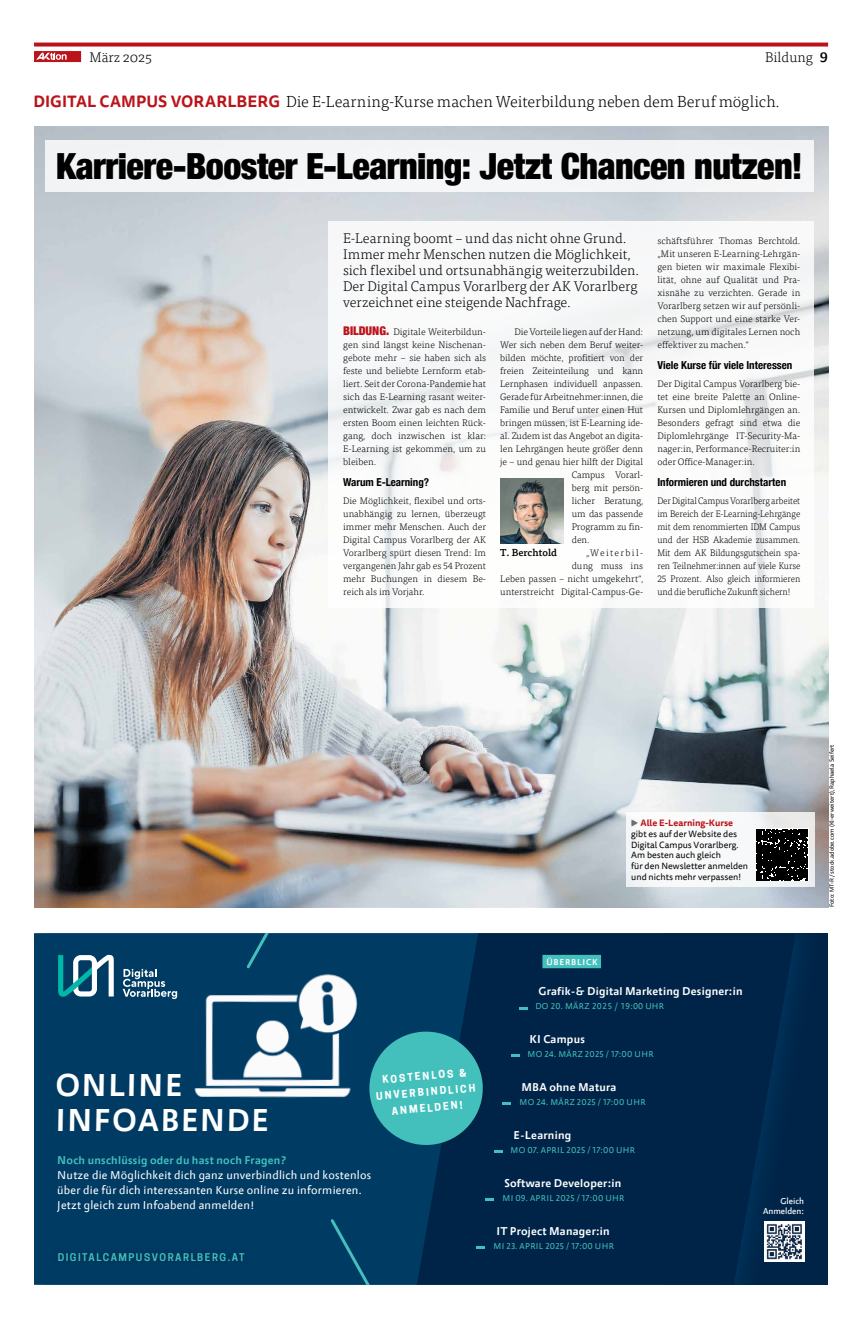
<style>
.page{position:relative;width:865px;height:1333px;background:#fff}
.page>*{position:absolute;margin:0;border:0;box-sizing:border-box;transform-origin:0 0}
.t1{font:900 condensed 36px "Helvetica Neue";letter-spacing:-.015em;color:#000}
.t2{font:600 33.5px/35px "abc Allegra";letter-spacing:.04em;color:#fff}
.t3{font:300 16px "Tisa Pro";color:#000}
.t4{font:300 14px/16px "Tisa Pro";color:#000}
.t5{font:12px/15px "abc Allegra";letter-spacing:.02em;color:#fff}
.t6{font:600 12px "abc Allegra";letter-spacing:.02em;color:#fff}
.t7{font:600 12px "abc Allegra";letter-spacing:.02em;color:#43c0bb}
.t8{font:700 condensed 11px "Helvetica Neue";color:#000}
.t9{font:700 10px/16px "Cooper Hewitt";color:#fff;text-align:center}
.t10{font:600 10px "Cooper Hewitt";letter-spacing:.15em;color:#43c0bb}
.t11{font:500 10px "Tisa Pro";color:#000}
.t12{font:300 9.5px/13px "Tisa Pro";letter-spacing:-.01em;color:#000;text-align:justify}
.t13{font:300 9.5px/13px "Tisa Pro";letter-spacing:-.01em;color:#000;text-align:justify;scale:.94 1}
.t14{font:300 9.5px "Tisa Pro";letter-spacing:.14em;color:#000}
.t15{font:300 9.5px "Tisa Pro";letter-spacing:.01em;color:#000}
.t16{font:9px "abc Allegra";letter-spacing:.04em;color:#43c0bb}
.t17{font:9px/10.8px "Tisa Sans Pro";color:#000}
.t18{font:500 9px/10px "abc Allegra";color:#fff;text-align:right}
.t19{font:600 9px "abc Allegra";letter-spacing:.09em;color:#fff}
.t20{font:6px "Tisa Sans Pro";color:#000}
.s1{font-weight:500}
.s2{font-family:"Tisa Sans Pro";font-weight:700;color:#ba141a}
.s3{font-family:"Helvetica Neue";font-weight:900;font-stretch:condensed;font-size:12px;color:#ba141a}
.s4{font-weight:700;font-size:12px;color:#6d6e71}
.s5{font-weight:700;color:#ba141a}
</style>
<div class="page">
<div style="left:34px;top:51px;width:47px;height:11px;background:#ba141a"></div>
<svg style="left:36px;top:53px;width:31px;height:7px"></svg>
<svg style="left:34px;top:43px;width:794px;height:4px;background:#c12e34"></svg>
<div style="left:34px;top:933px;width:791px;height:351px;background:#002448"></div>
<div style="left:34px;top:933px;width:383px;height:351px;background:#003b64"></div>
<svg style="left:58px;top:954px;width:56px;height:42px;background:#528ea1"></svg>
<svg style="left:123px;top:968px;width:54px;height:31px;background:#46708e"></svg>
<div style="left:52px;top:1246px;width:198px;height:21px;background:#003860"></div>
<div style="left:328px;top:1216px;width:72px;height:68px;background:#003b64"></div>
<img style="left:795px;top:1221px;width:9px;height:40px">
<img style="left:183px;top:968px;width:194px;height:143px">
<svg style="left:244px;top:933px;width:72px;height:37px;background:#034168"></svg>
<svg style="left:417px;top:933px;width:378px;height:351px"></svg>
<div style="left:542px;top:954px;width:59px;height:14px;background:#43c0bb"></div>
<svg style="left:367px;top:1029px;width:118px;height:118px;background:#30989f"></svg>
<svg style="left:519px;top:1007px;width:8px;height:2px"></svg>
<svg style="left:511px;top:1054px;width:8px;height:2px"></svg>
<svg style="left:502px;top:1102px;width:9px;height:2px"></svg>
<svg style="left:494px;top:1150px;width:8px;height:2px"></svg>
<svg style="left:485px;top:1198px;width:9px;height:2px"></svg>
<svg style="left:476px;top:1245px;width:9px;height:3px"></svg>
<img style="left:34px;top:127px;width:794px;height:780px">
<div style="left:45px;top:140px;width:769px;height:52px;background:#f3f4f6"></div>
<div style="left:328px;top:221px;width:486px;height:387px;background:#fff"></div>
<img style="left:501px;top:478px;width:62px;height:66px">
<div style="left:625px;top:811px;width:189px;height:75px;background:linear-gradient(to right,#fcfdfe,#ececed)"></div>
<svg style="left:756px;top:828px;width:52px;height:53px"></svg>
<svg style="left:756px;top:829px;width:51px;height:51px;background:#141414"></svg>
<h3 class="t4" style="left:89px;top:48px;width:64px">März 2025</h3>
<h3 class="t4" style="left:765px;top:48px;width:64px">Bildung <span class="s1">9</span></h3>
<h3 class="t3" style="left:33px;top:90px;width:748px"><span class="s2">DIGITAL CAMPUS VORARLBERG</span> Die E-Learning-Kurse machen Weiterbildung neben dem Beruf möglich.</h3>
<h1 class="t1" style="left:56px;top:136px;width:748px">Karriere-Booster E-Learning: Jetzt Chancen nutzen!</h1>
<h3 class="t4" style="left:343px;top:230px;width:297px">E-Learning boomt – und das nicht ohne Grund.<br>Immer mehr Menschen nutzen die Möglichkeit, sich flexibel und ortsunabhängig weiterzubilden.<br>Der Digital Campus Vorarlberg der AK Vorarlberg verzeichnet eine steigende Nachfrage.</h3>
<p class="t12" style="left:343px;top:325px;width:144px"><span class="s3">BILDUNG.</span> Digitale Weiterbildun&shy;gen sind längst keine Nischenan&shy;gebote mehr – sie haben sich als feste und beliebte Lernform etab&shy;liert. Seit der Corona-Pandemie hat sich das E-Learning rasant weiter&shy;entwickelt. Zwar gab es nach dem ersten Boom einen leichten Rück&shy;gang, doch inzwischen ist klar:<br>E-Learning ist gekommen, um zu bleiben.</p>
<p class="t8" style="left:343px;top:472px;width:87px">Warum E-Learning?</p>
<p class="t12" style="left:343px;top:494px;width:144px">Die Möglichkeit, flexibel und orts&shy;unabhängig zu lernen, überzeugt immer mehr Menschen. Auch der Digital Campus Vorarlberg der AK Vorarlberg spürt diesen Trend: Im vergangenen Jahr gab es 54 Prozent mehr Buchungen in diesem Be&shy;reich als im Vorjahr.</p>
<p class="t12" style="left:514px;top:325px;width:130px">Die Vorteile liegen auf der Hand:</p>
<p class="t12" style="left:500px;top:338px;width:144px">Wer sich neben dem Beruf weiter-</p>
<p class="t12" style="left:500px;top:351px;width:144px">bilden möchte, profitiert von der</p>
<p class="t12" style="left:500px;top:364px;width:144px">freien Zeiteinteilung und kann</p>
<p class="t12" style="left:500px;top:377px;width:144px">Lernphasen individuell anpassen.</p>
<p class="t12" style="left:500px;top:390px;width:144px">Gerade für Arbeitnehmer:innen, die</p>
<p class="t12" style="left:500px;top:403px;width:144px">Familie und Beruf unter einen Hut</p>
<p class="t12" style="left:500px;top:416px;width:144px">bringen müssen, ist E-Learning ide-</p>
<p class="t12" style="left:500px;top:429px;width:144px">al. Zudem ist das Angebot an digita-</p>
<p class="t12" style="left:500px;top:442px;width:144px">len Lehrgängen heute größer denn</p>
<p class="t12" style="left:500px;top:455px;width:144px">je – und genau hier hilft der Digital</p>
<p class="t12" style="left:572px;top:468px;width:73px">Campus Vorarl-</p>
<p class="t12" style="left:572px;top:481px;width:73px">berg mit persön-</p>
<p class="t12" style="left:572px;top:494px;width:73px">licher Beratung,</p>
<p class="t12" style="left:572px;top:507px;width:73px">um das passende</p>
<p class="t12" style="left:572px;top:520px;width:73px">Programm zu fin-</p>
<p class="t12" style="left:572px;top:533px;width:19px">den.</p>
<p class="t14" style="left:586px;top:546px;width:59px">„Weiterbil-</p>
<p class="t15" style="left:572px;top:559px;width:73px">dung muss ins</p>
<p class="t12" style="left:500px;top:572px;width:144px">Leben passen – nicht umgekehrt“,</p>
<p class="t12" style="left:500px;top:585px;width:144px">unterstreicht Digital-Campus-Ge-</p>
<p class="t11" style="left:500px;top:545px;width:58px">T. Berchtold</p>
<p class="t12" style="left:657px;top:234px;width:144px">schäftsführer Thomas Berchtold. „Mit unseren E-Learning-Lehrgän&shy;gen bieten wir maximale Flexibi&shy;lität, ohne auf Qualität und Pra&shy;xisnähe zu verzichten. Gerade in Vorarlberg setzen wir auf persönli&shy;chen Support und eine starke Ver&shy;netzung, um digitales Lernen noch effektiver zu machen.“</p>
<p class="t8" style="left:657px;top:355px;width:136px">Viele Kurse für viele Interessen</p>
<p class="t12" style="left:657px;top:377px;width:144px">Der Digital Campus Vorarlberg bie&shy;tet eine breite Palette an Online-Kursen und Diplomlehrgängen an.<br>Besonders gefragt sind etwa die Diplomlehrgänge IT-Security-Ma&shy;nager:in, Performance-Recruiter:in oder Office-Manager:in.</p>
<p class="t8" style="left:657px;top:472px;width:130px">Informieren und durchstarten</p>
<p class="t13" style="left:657px;top:494px;width:153px">Der Digital Campus Vorarlberg arbeitet im Bereich der E-Learning-Lehrgänge mit dem renommierten IDM Campus und der HSB Akademie zusammen.<br>Mit dem AK Bildungsgutschein spa&shy;ren Teilnehmer:innen auf viele Kurse 25 Prozent. Also gleich informieren und die berufliche Zukunft sichern!</p>
<p class="t17" style="left:631px;top:817px;width:118px"><span class="s4">▸</span> <span class="s5">Alle E-Learning-Kurse </span>gibt es auf der Website des<br>Digital Campus Vorarlberg.<br>Am besten auch gleich<br>für den Newsletter anmelden und nichts mehr verpassen!</p>
<h2 class="t2" style="left:55px;top:1068px;width:215px">ONLINE<br>INFOABENDE</h2>
<p class="t9" style="left:374px;top:1072px;width:101px;rotate:-5deg">KOSTENLOS &amp;<br>UNVERBINDLICH<br>ANMELDEN!</p>
<p class="t7" style="left:57px;top:1152px;width:231px">Noch unschlüssig oder du hast noch Fragen?</p>
<p class="t5" style="left:57px;top:1167px;width:315px">Nutze die Möglichkeit dich ganz unverbindlich und kostenlos über die für dich interessanten Kurse online zu informieren.<br>Jetzt gleich zum Infoabend anmelden!</p>
<p class="t10" style="left:58px;top:1251px;width:188px">DIGITALCAMPUSVORARLBERG.AT</p>
<p class="t19" style="left:546px;top:957px;width:53px">ÜBERBLICK</p>
<p class="t6" style="left:538px;top:984px;width:206px">Grafik-&amp; Digital Marketing Designer:in</p>
<p class="t16" style="left:535px;top:1001px;width:130px">DO 20. MÄRZ 2025 / 19:00 UHR</p>
<p class="t6" style="left:529px;top:1032px;width:57px">KI Campus</p>
<p class="t16" style="left:527px;top:1049px;width:127px">MO 24. MÄRZ 2025 / 17:00 UHR</p>
<p class="t6" style="left:521px;top:1080px;width:97px">MBA ohne Matura</p>
<p class="t16" style="left:519px;top:1097px;width:127px">MO 24. MÄRZ 2025 / 17:00 UHR</p>
<p class="t6" style="left:513px;top:1128px;width:59px">E-Learning</p>
<p class="t16" style="left:510px;top:1145px;width:126px">MO 07. APRIL 2025 / 17:00 UHR</p>
<p class="t6" style="left:504px;top:1176px;width:118px">Software Developer:in</p>
<p class="t16" style="left:502px;top:1192px;width:123px">MI 09. APRIL 2025 / 17:00 UHR</p>
<p class="t6" style="left:496px;top:1224px;width:115px">IT Project Manager:in</p>
<p class="t16" style="left:493px;top:1240px;width:122px">MI 23. APRIL 2025 / 17:00 UHR</p>
<p class="t18" style="left:763px;top:1196px;width:42px">Gleich<br>Anmelden:</p>
<p class="t20" style="left:827px;top:907px;width:164px;rotate:-90deg">Foto: MT-R/ stock.adobe.com (KI-erweitert), Raphaela Seifert</p>
</div>
